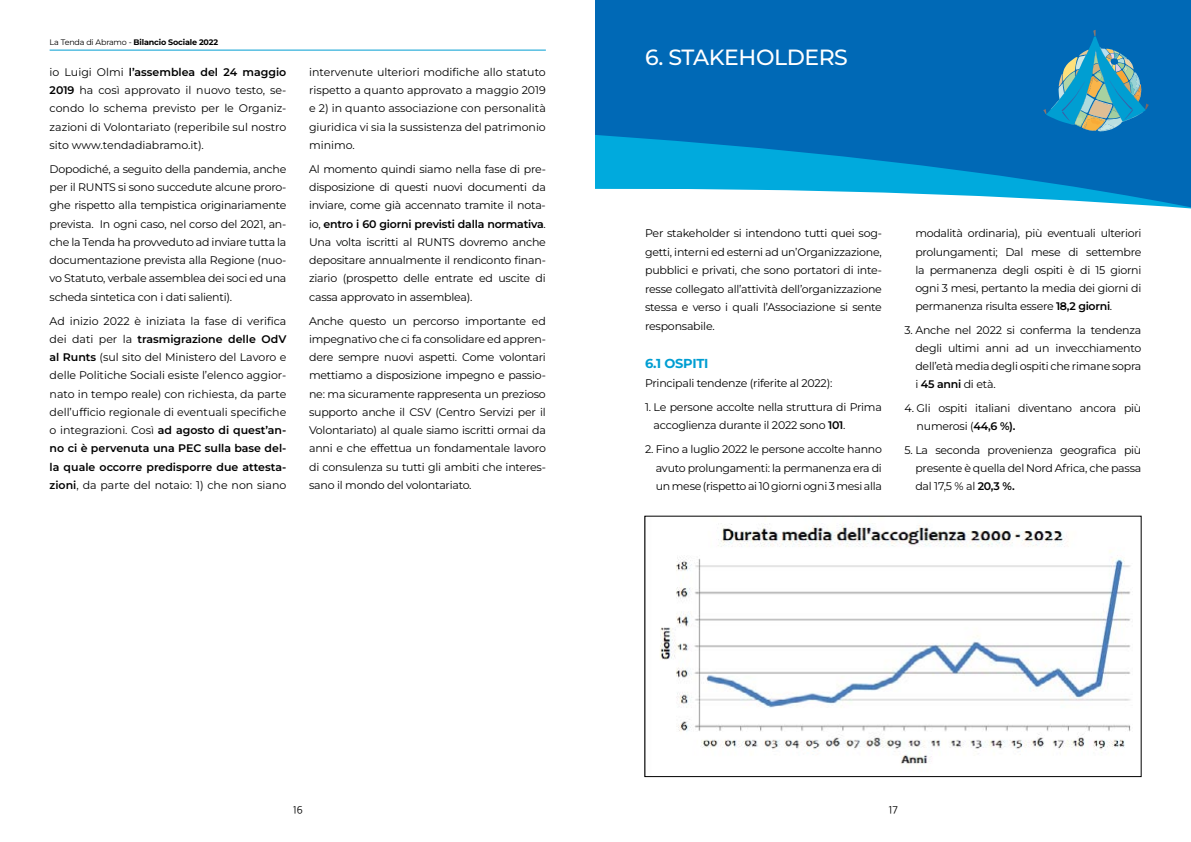
<style>
.page{position:relative;width:1191px;height:842px;background:#fff}
.page>*{position:absolute;margin:0;border:0;box-sizing:border-box;transform-origin:0 0}
.t1{font:500 22px "Montserrat";letter-spacing:-.02em;color:#fff}
.t2{font:700 13px "Montserrat";letter-spacing:-.02em;color:#009ed2}
.t3{font:11px/18.3px "Montserrat";letter-spacing:-.02em;color:#000;text-align:justify}
.t4{font:300 11px "Apple SD Gothic Neo";color:#000}
.t5{font:700 8px "Montserrat";letter-spacing:-.02em;color:#000}
.s1{font-weight:400}
.s2{font-weight:600}
</style>
<div class="page">
<hr style="left:50px;top:50px;width:496px;height:1px;background:#009ed2">
<svg style="left:595px;top:0;width:596px;height:209px;background:#127ec1"></svg>
<img style="left:1043px;top:30px;width:105px;height:102px">
<img style="left:660px;top:523px;width:471px;height:241px">
<div style="left:644px;top:516px;width:497px;height:261px;border:1px solid #000"></div>
<p class="t5" style="left:50px;top:37px;width:170px"><span class="s1">La Tenda di Abramo -</span> Bilancio Sociale 2022</p>
<p class="t3" style="left:50px;top:63px;width:238px">io Luigi Olmi <span class="s2">l’assemblea del 24 maggio 2019</span> ha così approvato il nuovo testo, se&shy;condo lo schema previsto per le Organiz&shy;zazioni di Volontariato (reperibile sul nostro sito www.tendadiabramo.it).</p>
<p class="t3" style="left:50px;top:159px;width:238px">Dopodiché, a seguito della pandemia, anche per il RUNTS si sono succedute alcune proro&shy;ghe rispetto alla tempistica originariamente prevista. In ogni caso, nel corso del 2021, an&shy;che la Tenda ha provveduto ad inviare tutta la documentazione prevista alla Regione (nuo&shy;vo Statuto, verbale assemblea dei soci ed una scheda sintetica con i dati salienti).</p>
<p class="t3" style="left:50px;top:311px;width:238px">Ad inizio 2022 è iniziata la fase di verifica dei dati per la <span class="s2">trasmigrazione delle OdV al Runts</span> (sul sito del Ministero del Lavoro e delle Politiche Sociali esiste l’elenco aggior&shy;nato in tempo reale) con richiesta, da parte dell’ufficio regionale di eventuali specifiche o integrazioni. Così <span class="s2">ad agosto di quest’an&shy;no ci è pervenuta una PEC sulla base del&shy;la quale occorre predisporre due attesta&shy;zioni</span>, da parte del notaio: 1) che non siano</p>
<p class="t3" style="left:309px;top:63px;width:238px">intervenute ulteriori modifiche allo statuto rispetto a quanto approvato a maggio 2019 e 2) in quanto associazione con personalità giuridica vi sia la sussistenza del patrimonio minimo.</p>
<p class="t3" style="left:309px;top:159px;width:238px">Al momento quindi siamo nella fase di pre&shy;disposizione di questi nuovi documenti da inviare, come già accennato tramite il nota&shy;io, <span class="s2">entro i 60 giorni previsti dalla normativa</span>.<br>Una volta iscritti al RUNTS dovremo anche depositare annualmente il rendiconto finan&shy;ziario (prospetto delle entrate ed uscite di cassa approvato in assemblea).</p>
<p class="t3" style="left:309px;top:311px;width:238px">Anche questo un percorso importante ed impegnativo che ci fa consolidare ed appren&shy;dere sempre nuovi aspetti. Come volontari mettiamo a disposizione impegno e passio&shy;ne: ma sicuramente rappresenta un prezioso supporto anche il CSV (Centro Servizi per il Volontariato) al quale siamo iscritti ormai da anni e che effettua un fondamentale lavoro di consulenza su tutti gli ambiti che interes&shy;sano il mondo del volontariato.</p>
<h1 class="t1" style="left:645px;top:43px;width:204px">6. STAKEHOLDERS</h1>
<p class="t3" style="left:645px;top:224px;width:238px">Per stakeholder si intendono tutti quei sog&shy;getti, interni ed esterni ad un’Organizzazione, pubblici e privati, che sono portatori di inte&shy;resse collegato all’attività dell’organizzazione stessa e verso i quali l’Associazione si sente responsabile.</p>
<p class="t2" style="left:645px;top:355px;width:65px">6.1 OSPITI</p>
<p class="t3" style="left:645px;top:373px;width:189px">Principali tendenze (riferite al 2022):</p>
<p class="t3" style="left:653px;top:397px;width:230px;text-indent:-9px">1. Le persone accolte nella struttura di Prima accoglienza durante il 2022 sono <span class="s2">101</span>.</p>
<p class="t3" style="left:656px;top:440px;width:227px;text-indent:-11px">2. Fino a luglio 2022 le persone accolte hanno avuto prolungamenti: la permanenza era di un mese (rispetto ai 10 giorni ogni 3 mesi alla</p>
<p class="t3" style="left:915px;top:224px;width:227px">modalità ordinaria), più eventuali ulteriori prolungamenti; Dal mese di settembre la permanenza degli ospiti è di 15 giorni ogni 3 mesi, pertanto la media dei giorni di permanenza risulta essere <span class="s2">18,2 giorni</span>.</p>
<p class="t3" style="left:915px;top:321px;width:227px;text-indent:-11px">3. Anche nel 2022 si conferma la tendenza degli ultimi anni ad un invecchiamento dell’età media degli ospiti che rimane sopra i <span class="s2">45 anni</span> di età.</p>
<p class="t3" style="left:916px;top:399px;width:226px;text-indent:-12px">4. Gli ospiti italiani diventano ancora più numerosi (<span class="s2">44,6 %).</span></p>
<p class="t3" style="left:915px;top:441px;width:227px;text-indent:-11px">5. La seconda provenienza geografica più presente è quella del Nord Africa, che passa dal 17,5 % al <span class="s2">20,3 %.</span></p>
<p class="t4" style="left:293px;top:804px;width:11px">16</p>
<p class="t4" style="left:888px;top:804px;width:11px">17</p>
</div>
